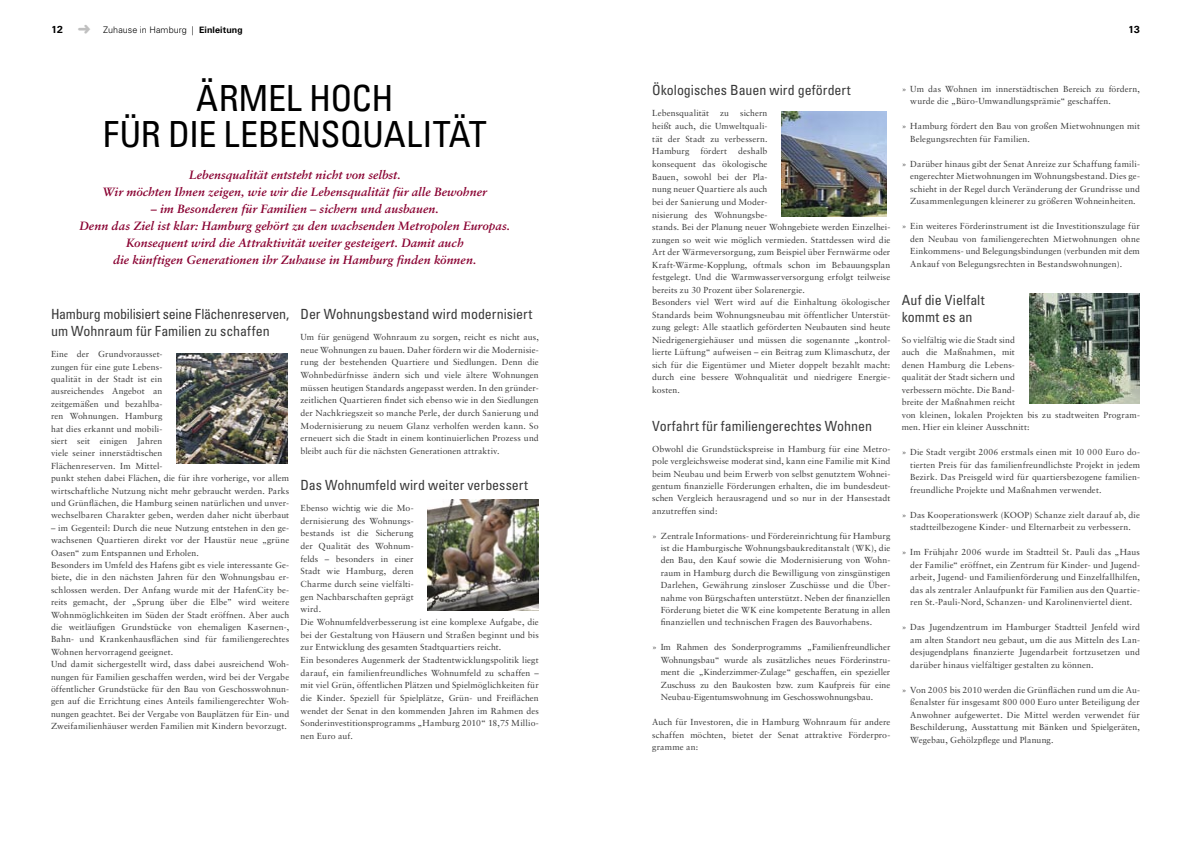
<style>
.page{position:relative;width:1191px;height:842px;background:#fff}
.page>*{position:absolute;margin:0;border:0;box-sizing:border-box;transform-origin:0 0}
.t1{font:condensed 36px/36px "Univers LT Std";letter-spacing:-.01em;color:#000;text-align:center}
.t2{font:condensed 14px/17px "Univers LT Std";letter-spacing:-.005em;color:#393939}
.t3{font:italic 700 12px/17px "Sabon LT Std";letter-spacing:.005em;color:#890031;text-align:center}
.t4{font:700 10px "Univers BQ";color:#000}
.t5{font:300 9px "Univers LT Std";letter-spacing:.005em;color:#000}
.t6{font:8.8px/12.5px "Sabon LT Std";letter-spacing:.01em;color:#393939;text-align:justify}
.s1{font-family:"Univers BQ";font-weight:700;font-size:10px}
.s2{color:#c0c0c0}
.s3{font-family:"Univers BQ";font-weight:700}
</style>
<div class="page">
<img style="left:428px;top:500px;width:111px;height:110px">
<img style="left:177px;top:353px;width:110px;height:111px">
<img style="left:1029px;top:293px;width:111px;height:111px">
<img style="left:781px;top:111px;width:105px;height:105px">
<p class="t5" style="left:51px;top:24px;width:193px"><span class="s1">12</span> <span class="s2">➜</span> Zuhause in Hamburg | <span class="s3">Einleitung</span></p>
<p class="t4" style="left:1128px;top:23px;width:13px">13</p>
<h3 class="t1" style="left:103px;top:80px;width:385px">ÄRMEL HOCH<br>FÜR DIE LEBENSQUALITÄT</h3>
<h2 class="t3" style="left:103px;top:166px;width:385px">Lebensqualität entsteht nicht von selbst.<br>Wir möchten Ihnen zeigen, wie wir die Lebensqualität für alle Bewohner</h2>
<h2 class="t3" style="left:79px;top:200px;width:432px">– im Besonderen für Familien – sichern und ausbauen.<br>Denn das Ziel ist klar: Hamburg gehört zu den wachsenden Metropolen Europas.<br>Konsequent wird die Attraktivität weiter gesteigert. Damit auch<br>die künftigen Generationen ihr Zuhause in Hamburg finden können.</h2>
<p class="t2" style="left:51px;top:305px;width:240px">Hamburg mobilisiert seine Flächenreserven, um Wohnraum für Familien zu schaffen</p>
<p class="t6" style="left:51px;top:348px;width:240px;text-align:left">Eine der Grundvorausset-<br>zungen für eine gute Lebens-<br>qualität in der Stadt ist ein<br>ausreichendes Angebot an<br>zeitgemäßen und bezahlba-<br>ren Wohnungen. Hamburg<br>hat dies erkannt und mobili-<br>siert seit einigen Jahren<br>viele seiner innerstädtischen<br>Flächenreserven. Im Mittel-<br>punkt stehen dabei Flächen, die für ihre vorherige, vor allem wirtschaftliche Nutzung nicht mehr gebraucht werden. Parks und Grünflächen, die Hamburg seinen natürlichen und unver&shy;wechselbaren Charakter geben, werden daher nicht überbaut</p>
<p class="t6" style="left:51px;top:521px;width:240px;text-align:left">– im Gegenteil: Durch die neue Nutzung entstehen in den ge&shy;wachsenen Quartieren direkt vor der Haustür neue „grüne Oasen“ zum Entspannen und Erholen.<br>Besonders im Umfeld des Hafens gibt es viele interessante Ge&shy;biete, die in den nächsten Jahren für den Wohnungsbau er&shy;schlossen werden. Der Anfang wurde mit der HafenCity be&shy;reits gemacht, der „Sprung über die Elbe” wird weitere Wohnmöglichkeiten im Süden der Stadt eröffnen. Aber auch die weitläufigen Grundstücke von ehemaligen Kasernen-, Bahn- und Krankenhausflächen sind für familiengerechtes Wohnen hervorragend geeignet.<br>Und damit sichergestellt wird, dass dabei ausreichend Woh&shy;nungen für Familien geschaffen werden, wird bei der Vergabe öffentlicher Grundstücke für den Bau von Geschosswohnun&shy;gen auf die Errichtung eines Anteils familiengerechter Woh&shy;nungen geachtet. Bei der Vergabe von Bauplätzen für Ein- und Zweifamilienhäuser werden Familien mit Kindern bevorzugt.</p>
<p class="t2" style="left:300px;top:305px;width:233px">Der Wohnungsbestand wird modernisiert</p>
<p class="t6" style="left:300px;top:331px;width:240px">Um für genügend Wohnraum zu sorgen, reicht es nicht aus, neue Wohnungen zu bauen. Daher fördern wir die Modernisie&shy;rung der bestehenden Quartiere und Siedlungen. Denn die Wohnbedürfnisse ändern sich und viele ältere Wohnungen müssen heutigen Standards angepasst werden. In den gründer&shy;zeitlichen Quartieren findet sich ebenso wie in den Siedlungen der Nachkriegszeit so manche Perle, der durch Sanierung und Modernisierung zu neuem Glanz verholfen werden kann. So erneuert sich die Stadt in einem kontinuierlichen Prozess und bleibt auch für die nächsten Generationen attraktiv.</p>
<p class="t2" style="left:300px;top:476px;width:229px">Das Wohnumfeld wird weiter verbessert</p>
<p class="t6" style="left:300px;top:502px;width:240px;text-align:left">Ebenso wichtig wie die Mo-<br>dernisierung des Wohnungs-<br>bestands ist die Sicherung<br>der Qualität des Wohnum-<br>felds – besonders in einer<br>Stadt wie Hamburg, deren<br>Charme durch seine vielfälti-<br>gen Nachbarschaften geprägt<br>wird.<br>Die Wohnumfeldverbesserung ist eine komplexe Aufgabe, die bei der Gestaltung von Häusern und Straßen beginnt und bis zur Entwicklung des gesamten Stadtquartiers reicht.<br>Ein besonderes Augenmerk der Stadtentwicklungspolitik liegt darauf, ein familienfreundliches Wohnumfeld zu schaffen – mit viel Grün, öffentlichen Plätzen und Spielmöglichkeiten für die Kinder. Speziell für Spielplätze, Grün- und Freiflächen wendet der Senat in den kommenden Jahren im Rahmen des Sonderinvestitionsprogramms „Hamburg 2010“ 18,75 Millio&shy;nen Euro auf.</p>
<p class="t2" style="left:652px;top:82px;width:200px">Ökologisches Bauen wird gefördert</p>
<p class="t6" style="left:652px;top:107px;width:58px">Lebensqualität</p>
<p class="t6" style="left:720px;top:107px;width:10px">zu</p>
<p class="t6" style="left:652px;top:107px;width:117px;text-indent:88px">sichern heißt auch, die Umweltquali&shy;tät der Stadt zu verbessern.<br>Hamburg</p>
<p class="t6" style="left:652px;top:145px;width:240px;text-align:left;text-indent:86px">deshalb<br>konsequent das ökologische<br>Bauen, sowohl bei der Pla-<br>nung neuer Quartiere als auch<br>bei der Sanierung und Moder-<br>nisierung des Wohnungsbe-<br>stands. Bei der Planung neuer Wohngebiete werden Einzelhei&shy;zungen so weit wie möglich vermieden. Stattdessen wird die Art der Wärmeversorgung, zum Beispiel über Fernwärme oder Kraft-Wärme-Kopplung, oftmals schon im Bebauungsplan festgelegt. Und die Warmwasserversorgung erfolgt teilweise bereits zu 30 Prozent über Solarenergie.<br>Besonders viel Wert wird auf die Einhaltung ökologischer Standards beim Wohnungsneubau mit öffentlicher Unterstüt&shy;zung gelegt: Alle staatlich geförderten Neubauten sind heute Niedrigenergiehäuser und müssen die sogenannte „kontrol&shy;lierte Lüftung“ aufweisen – ein Beitrag zum Klimaschutz, der sich für die Eigentümer und Mieter doppelt bezahlt macht: durch eine bessere Wohnqualität und niedrigere Energie&shy;kosten.</p>
<p class="t2" style="left:652px;top:417px;width:221px">Vorfahrt für familiengerechtes Wohnen</p>
<p class="t6" style="left:652px;top:442px;width:240px">Obwohl die Grundstückspreise in Hamburg für eine Metro&shy;pole vergleichsweise moderat sind, kann eine Familie mit Kind beim Neubau und beim Erwerb von selbst genutztem Wohnei&shy;gentum finanzielle Förderungen erhalten, die im bundesdeut&shy;schen Vergleich herausragend und so nur in der Hansestadt anzutreffen sind:</p>
<p class="t6" style="left:660px;top:529px;width:231px;text-indent:-8px">» Zentrale Informations- und Fördereinrichtung für Hamburg ist die Hamburgische Wohnungsbaukreditanstalt (WK), die den Bau, den Kauf sowie die Modernisierung von Wohn&shy;raum in Hamburg durch die Bewilligung von zinsgünstigen Darlehen, Gewährung zinsloser Zuschüsse und die Über&shy;nahme von Bürgschaften unterstützt. Neben der finanziellen Förderung bietet die WK eine kompetente Beratung in allen finanziellen und technischen Fragen des Bauvorhabens.</p>
<p class="t6" style="left:660px;top:641px;width:231px;text-indent:-9px">» Im Rahmen des Sonderprogramms „Familienfreundlicher Wohnungsbau“ wurde als zusätzliches neues Förderinstru&shy;ment die „Kinderzimmer-Zulage“ geschaffen, ein spezieller Zuschuss zu den Baukosten bzw. zum Kaufpreis für eine Neubau-Eigentumswohnung im Geschosswohnungsbau.</p>
<p class="t6" style="left:652px;top:716px;width:240px">Auch für Investoren, die in Hamburg Wohnraum für andere schaffen möchten, bietet der Senat attraktive Förderpro&shy;gramme an:</p>
<p class="t6" style="left:700px;top:145px;width:28px">fördert</p>
<p class="t6" style="left:910px;top:82px;width:231px;text-indent:-9px">» Um das Wohnen im innerstädtischen Bereich zu fördern, wurde die „Büro-Umwandlungsprämie“ geschaffen.</p>
<p class="t6" style="left:910px;top:120px;width:231px;text-indent:-9px">» Hamburg fördert den Bau von großen Mietwohnungen mit<br>Belegungsrechten für Familien.</p>
<p class="t6" style="left:910px;top:157px;width:231px;text-indent:-8px">» Darüber hinaus gibt der Senat Anreize zur Schaffung famili&shy;engerechter Mietwohnungen im Wohnungsbestand. Dies ge&shy;schieht in der Regel durch Veränderung der Grundrisse und Zusammenlegungen kleinerer zu größeren Wohneinheiten.</p>
<p class="t6" style="left:910px;top:220px;width:231px;text-indent:-9px">» Ein weiteres Förderinstrument ist die Investitionszulage für den Neubau von familiengerechten Mietwohnungen ohne Einkommens- und Belegungsbindungen (verbunden mit dem Ankauf von Belegungsrechten in Bestandswohnungen).</p>
<p class="t2" style="left:901px;top:291px;width:84px">Auf die Vielfalt kommt es an</p>
<p class="t6" style="left:901px;top:333px;width:240px;text-align:left">So vielfältig wie die Stadt sind<br>auch die Maßnahmen, mit<br>denen Hamburg die Lebens-<br>qualität der Stadt sichern und<br>verbessern möchte. Die Band-<br>breite der Maßnahmen reicht<br>von kleinen, lokalen Projekten bis zu stadtweiten Program&shy;men. Hier ein kleiner Ausschnitt:</p>
<p class="t6" style="left:910px;top:446px;width:231px;text-indent:-9px">» Die Stadt vergibt 2006 erstmals einen mit 10 000 Euro do&shy;tierten Preis für das familienfreundlichste Projekt in jedem Bezirk. Das Preisgeld wird für quartiersbezogene familien&shy;freundliche Projekte und Maßnahmen verwendet.</p>
<p class="t6" style="left:901px;top:508px;width:240px;text-align:center">» Das Kooperationswerk (KOOP) Schanze zielt darauf ab, die stadtteilbezogene Kinder- und Elternarbeit zu verbessern.</p>
<p class="t6" style="left:910px;top:546px;width:231px;text-indent:-9px">» Im Frühjahr 2006 wurde im Stadtteil St. Pauli das „Haus der Familie“ eröffnet, ein Zentrum für Kinder- und Jugend&shy;arbeit, Jugend- und Familienförderung und Einzelfallhilfen, das als zentraler Anlaufpunkt für Familien aus den Quartie&shy;ren St.-Pauli-Nord, Schanzen- und Karolinenviertel dient.</p>
<p class="t6" style="left:910px;top:621px;width:231px;text-indent:-9px">» Das Jugendzentrum im Hamburger Stadtteil Jenfeld wird am alten Standort neu gebaut, um die aus Mitteln des Lan&shy;desjugendplans finanzierte Jugendarbeit fortzusetzen und darüber hinaus vielfältiger gestalten zu können.</p>
<p class="t6" style="left:910px;top:683px;width:231px;text-indent:-9px">» Von 2005 bis 2010 werden die Grünflächen rund um die Au&shy;ßenalster für insgesamt 800 000 Euro unter Beteiligung der Anwohner aufgewertet. Die Mittel werden verwendet für Beschilderung, Ausstattung mit Bänken und Spielgeräten, Wegebau, Gehölzpflege und Planung.</p>
</div>
